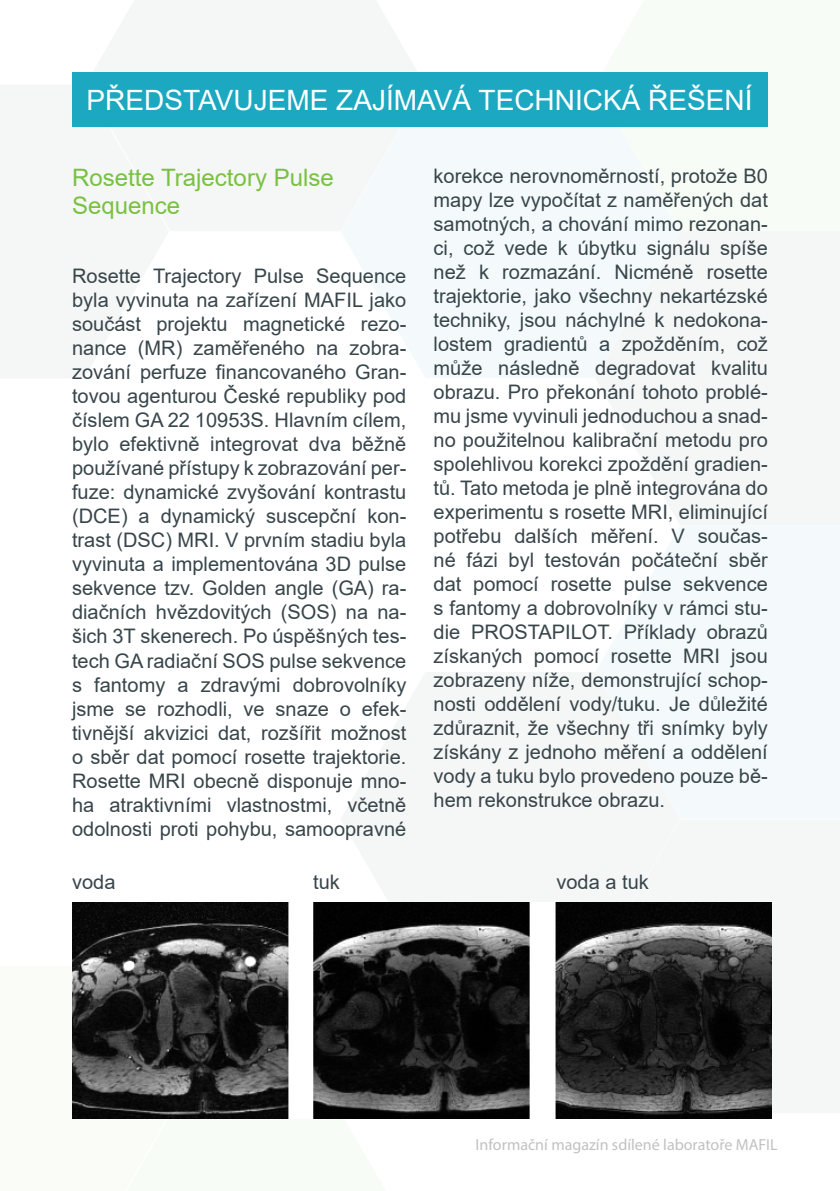
<style>
.page{position:relative;width:840px;height:1191px;background:#fff}
.page>*{position:absolute;margin:0;border:0;box-sizing:border-box;transform-origin:0 0}
.t1{font:28px "Arial";color:#fff}
.t2{font:24px/28.8px "Arial";color:#79c142}
.t3{font:20px/24px "Arial";color:#38454a;text-align:justify}
.t4{font:16px "Myriad Pro";color:#c1c1c1}
</style>
<div class="page">
<svg style="left:340px;top:126px;width:254px;height:252px;fill:#f4fafc"></svg>
<div style="left:594px;top:72px;width:174px;height:159px;background:#f8fcf6"></div>
<div style="left:594px;top:231px;width:85px;height:147px;background:#f4fafc"></div>
<svg style="left:596px;top:526px;width:243px;height:292px;fill:#f4fafc"></svg>
<div style="left:72px;top:72px;width:695px;height:54px;background:#1ba8c0"></div>
<img style="left:72px;top:902px;width:699px;height:216px">
<p class="t1" style="left:86px;top:81px;width:667px">PŘEDSTAVUJEME ZAJÍMAVÁ TECHNICKÁ ŘEŠENÍ</p>
<p class="t2" style="left:72px;top:162px;width:263px">Rosette Trajectory Pulse<br>Sequence</p>
<p class="t3" style="left:72px;top:264px;width:335px">Rosette Trajectory Pulse Sequence byla vyvinuta na zařízení MAFIL jako součást projektu magnetické rezo&shy;nance (MR) zaměřeného na zobra&shy;zování perfuze financovaného Gran&shy;tovou agenturou České republiky pod číslem GA 22 10953S. Hlavním cílem, bylo efektivně integrovat dva běžně používané přístupy k zobrazování per&shy;fuze: dynamické zvyšování kontrastu (DCE) a dynamický suscepční kon&shy;trast (DSC) MRI. V prvním stadiu byla vyvinuta a implementována 3D pulse sekvence tzv. Golden angle (GA) ra&shy;diačních hvězdovitých (SOS) na na&shy;šich 3T skenerech. Po úspěšných tes&shy;tech GA radiační SOS pulse sekvence s fantomy a zdravými dobrovolníky jsme se rozhodli, ve snaze o efek&shy;tivnější akvizici dat, rozšířit možnost o sběr dat pomocí rosette trajektorie.<br>Rosette MRI obecně disponuje mno&shy;ha atraktivními vlastnostmi, včetně odolnosti proti pohybu, samoopravné</p>
<p class="t3" style="left:433px;top:163px;width:335px">korekce nerovnoměrností, protože B0 mapy lze vypočítat z naměřených dat samotných, a chování mimo rezonan&shy;ci, což vede k úbytku signálu spíše než k rozmazání. Nicméně rosette trajektorie, jako všechny nekartézské techniky, jsou náchylné k nedokona&shy;lostem gradientů a zpožděním, což může následně degradovat kvalitu obrazu. Pro překonání tohoto problé&shy;mu jsme vyvinuli jednoduchou a snad&shy;no použitelnou kalibrační metodu pro spolehlivou korekci zpoždění gradien&shy;tů. Tato metoda je plně integrována do experimentu s rosette MRI, eliminující potřebu dalších měření. V součas&shy;né fázi byl testován počáteční sběr dat pomocí rosette pulse sekvence s fantomy a dobrovolníky v rámci stu&shy;die PROSTAPILOT. Příklady obrazů získaných pomocí rosette MRI jsou zobrazeny níže, demonstrující schop&shy;nosti oddělení vody/tuku. Je důležité zdůraznit, že všechny tři snímky byly získány z jednoho měření a oddělení vody a tuku bylo provedeno pouze bě&shy;hem rekonstrukce obrazu.</p>
<p class="t3" style="left:72px;top:869px;width:45px">voda</p>
<p class="t3" style="left:313px;top:869px;width:28px">tuk</p>
<p class="t3" style="left:556px;top:869px;width:94px">voda a tuk</p>
<p class="t4" style="left:475px;top:1134px;width:303px">Informační magazín sdílené laboratoře MAFIL</p>
</div>
